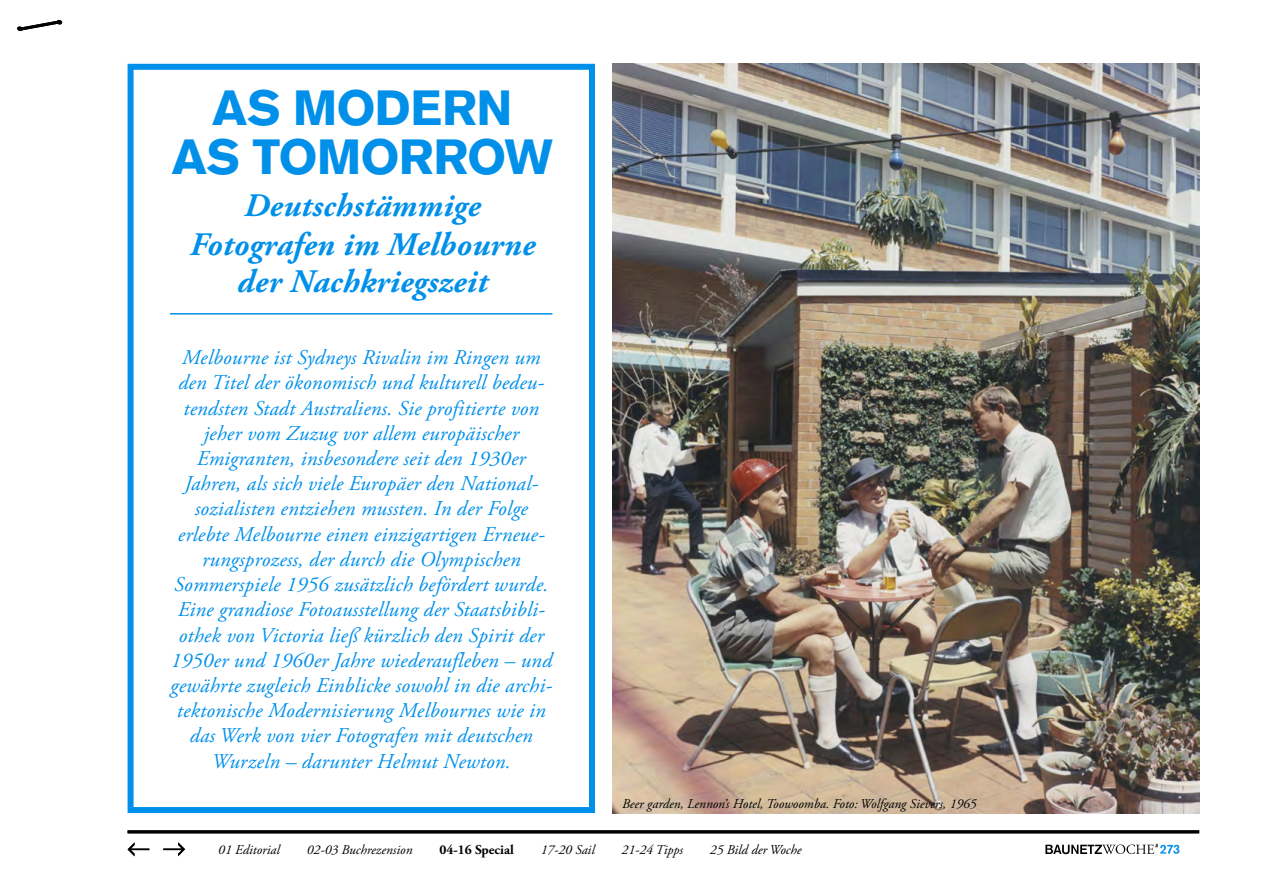
<style>
.page{position:relative;width:1263px;height:893px;background:#fff}
.page>*{position:absolute;margin:0;border:0;box-sizing:border-box;transform-origin:0 0}
.t1{font:900 48.6px/49.3px "Akzidenz Grotesk";letter-spacing:-.01em;color:#0090ea;text-align:center}
.t2{font:italic 700 32.85px/39.3px "Adobe Garamond Pro";letter-spacing:.01em;color:#0090ea;text-align:center}
.t3{font:italic 21px/25.2px "Adobe Garamond Pro";letter-spacing:.01em;color:#0090ea;text-align:center}
.t4{font:italic 13.5px "Adobe Garamond Pro";color:#000}
.t5{font:700 13.5px "Adobe Garamond Pro";color:#000}
</style>
<div class="page">
<svg style="left:1045px;top:844px;width:134px;height:10px"></svg>
<img style="left:612px;top:64px;width:587px;height:749px">
<div style="left:128px;top:64px;width:467px;height:749px;background:#fff;border:6px solid #0090ea"></div>
<hr style="left:128px;top:830px;width:1071px;height:3px;background:#000">
<svg style="left:128px;top:842px;width:21px;height:14px"></svg>
<svg style="left:163px;top:842px;width:22px;height:14px"></svg>
<svg style="left:17px;top:19px;width:46px;height:12px"></svg>
<hr style="left:170px;top:313px;width:382px;height:2px;background:#0090ea">
<h1 class="t1" style="left:172px;top:83px;width:383px">AS MODERN<br>AS TOMORROW</h1>
<h2 class="t2" style="left:190px;top:187px;width:347px">Deutschstämmige<br>Fotografen im Melbourne</h2>
<h2 class="t2" style="left:237px;top:262px;width:252px">der Nachkriegszeit</h2>
<p class="t3" style="left:171px;top:346px;width:383px">Melbourne ist Sydneys Rivalin im Ringen um den Titel der ökonomisch und kulturell bedeu&shy;tendsten Stadt Australiens. Sie profitierte von jeher vom Zuzug vor allem europäischer Emigranten, insbesondere seit den 1930er Jahren, als sich viele Europäer den National&shy;sozialisten entziehen mussten. In der Folge erlebte Melbourne einen einzigartigen Erneue&shy;rungsprozess, der durch die Olympischen Sommerspiele 1956 zusätzlich befördert wurde.<br>Eine grandiose Fotoausstellung der Staatsbibli&shy;othek von Victoria ließ kürzlich den Spirit der 1950er und 1960er Jahre wiederaufleben – und gewährte zugleich Einblicke sowohl in die archi&shy;tektonische Modernisierung Melbournes wie in das Werk von vier Fotografen mit deutschen Wurzeln – darunter Helmut Newton.</p>
<p class="t4" style="left:622px;top:795px;width:356px">Beer garden, Lennon’s Hotel, Toowoomba. Foto: Wolfgang Sievers, 1965</p>
<p class="t4" style="left:218px;top:841px;width:63px">01 Editorial</p>
<p class="t4" style="left:307px;top:841px;width:107px">02-03 Buchrezension</p>
<p class="t5" style="left:439px;top:841px;width:76px">04-16 Special</p>
<p class="t4" style="left:541px;top:841px;width:56px">17-20 Sail</p>
<p class="t4" style="left:622px;top:841px;width:63px">21-24 Tipps</p>
<p class="t4" style="left:710px;top:841px;width:93px">25 Bild der Woche</p>
</div>
